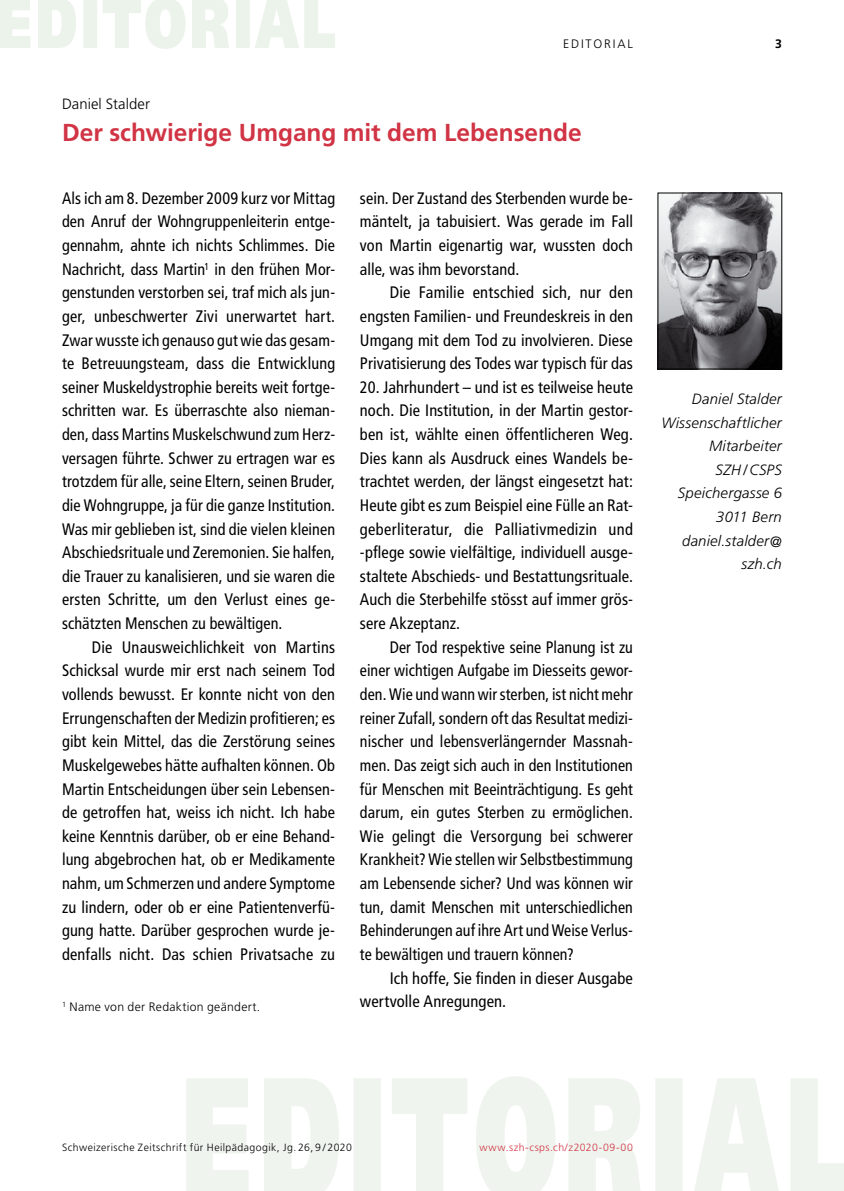
<style>
.page{position:relative;width:844px;height:1191px;background:#fff}
.page>*{position:absolute;margin:0;border:0;box-sizing:border-box;transform-origin:0 0}
.Artikel_Artikel_Beginn_Artikel_h3_Titel_{font:700 24.5px "Frutiger LT";color:#d13444}
.Artikel_Artikel_Lauftext_Artikel_P_Lauft{font:condensed 16.62px/23.6px "Frutiger LT";letter-spacing:.005em;color:#000;text-align:justify}
.Artikel_Artikel_Lauftext_Artikel_P_Lauft-2{font:condensed 16.62px/23.6px "Frutiger LT";letter-spacing:.005em;color:#000;text-align:justify;scale:.96 1}
.Artikel_Artikel_Elemente_Artikel_P_Infot{font:italic 300 14.88px/23.6px "Frutiger LT";letter-spacing:.015em;color:#000;text-align:right}
.Artikel_Artikel_Beginn_Artikel_h2_Spitzm{font:300 14.88px "Frutiger LT";letter-spacing:.005em;color:#000}
.Artikel_Artikel_Literatur_Fussnote_Artik{font:300 12.25px "Frutiger LT";letter-spacing:.025em;color:#000}
.Global_Kopfzeile_P_Rubriken_45_Light_7pt{font:300 12.25px "Frutiger LT";letter-spacing:.15em;color:#000}
.t1{font:700 12.25px "Frutiger LT";color:#000}
.t2{font:300 10.5px "Frutiger LT";letter-spacing:.04em;color:#000}
.Global_Fusszeile_P_Ausgabe_Permalink_45_{font:300 10.5px "Frutiger LT";letter-spacing:.045em;color:#d13444}
</style>
<div class="page">
<svg style="left:186px;top:1076px;width:657px;height:115px;fill:#eff5ee"></svg>
<svg style="left:0;top:0;width:335px;height:49px"></svg>
<img style="left:659px;top:195px;width:120px;height:172px">
<div style="left:657px;top:193px;width:124px;height:176px;border:1px solid #000"></div>
<p class="Global_Kopfzeile_P_Rubriken_45_Light_7pt" style="left:563px;top:37px;width:71px">EDITORIAL</p>
<h2 class="Artikel_Artikel_Beginn_Artikel_h2_Spitzm" style="left:62px;top:96px;width:89px">Daniel Stalder</h2>
<h3 class="Artikel_Artikel_Beginn_Artikel_h3_Titel_" style="left:62px;top:118px;width:521px">Der schwierige Umgang mit dem Lebensende</h3>
<p class="Artikel_Artikel_Lauftext_Artikel_P_Lauft" style="left:62px;top:186px;width:274px">Als ich am 8. Dezember 2009 kurz vor Mittag den Anruf der Wohngruppenleiterin entge&shy;gennahm, ahnte ich nichts Schlimmes. Die Nachricht, dass Martin<sup>1</sup> in den frühen Mor&shy;genstunden verstorben sei, traf mich als jun&shy;ger, unbeschwerter Zivi unerwartet hart.<br>Zwar wusste ich genauso gut wie das gesam&shy;te Betreuungsteam, dass die Entwicklung seiner Muskeldystrophie bereits weit fortge&shy;schritten war. Es überraschte also nieman&shy;den, dass Martins Muskelschwund zum Herz&shy;versagen führte. Schwer zu ertragen war es trotzdem für alle, seine Eltern, seinen Bruder, die Wohngruppe, ja für die ganze Institution.<br>Was mir geblieben ist, sind die vielen kleinen Abschiedsrituale und Zeremonien. Sie halfen, die Trauer zu kanalisieren, und sie waren die ersten Schritte, um den Verlust eines ge&shy;schätzten Menschen zu bewältigen.</p>
<p class="Artikel_Artikel_Lauftext_Artikel_P_Lauft" style="left:62px;top:635px;width:274px;text-indent:30px">Die Unausweichlichkeit von Martins Schicksal wurde mir erst nach seinem Tod vollends bewusst. Er konnte nicht von den Errungenschaften der Medizin profitieren; es gibt kein Mittel, das die Zerstörung seines Muskelgewebes hätte aufhalten können. Ob Martin Entscheidungen über sein Lebensen&shy;de getroffen hat, weiss ich nicht. Ich habe keine Kenntnis darüber, ob er eine Behand&shy;lung abgebrochen hat, ob er Medikamente nahm, um Schmerzen und andere Symptome zu lindern, oder ob er eine Patientenverfü&shy;gung hatte. Darüber gesprochen wurde je&shy;denfalls nicht. Das schien Privatsache zu</p>
<p class="Artikel_Artikel_Literatur_Fussnote_Artik" style="left:62px;top:999px;width:199px"><sup>1</sup> Name von der Redaktion geändert.</p>
<p class="Artikel_Artikel_Lauftext_Artikel_P_Lauft" style="left:360px;top:186px;width:274px">sein. Der Zustand des Sterbenden wurde be&shy;mäntelt, ja tabuisiert. Was gerade im Fall von Martin eigenartig war, wussten doch alle, was ihm bevorstand.</p>
<p class="Artikel_Artikel_Lauftext_Artikel_P_Lauft" style="left:360px;top:281px;width:274px;text-indent:30px">Die Familie entschied sich, nur den engsten Familien- und Freundeskreis in den Umgang mit dem Tod zu involvieren. Diese Privatisierung des Todes war typisch für das</p>
<p class="Artikel_Artikel_Lauftext_Artikel_P_Lauft" style="left:360px;top:375px;width:274px">20. Jahrhundert – und ist es teilweise heute noch. Die Institution, in der Martin gestor&shy;ben ist, wählte einen öffentlicheren Weg.<br>Dies kann als Ausdruck eines Wandels be&shy;trachtet werden, der längst eingesetzt hat:<br>Heute gibt es zum Beispiel eine Fülle an Rat&shy;geberliteratur, die Palliativmedizin und -pflege sowie vielfältige, individuell ausge&shy;staltete Abschieds- und Bestattungsrituale.<br>Auch die Sterbehilfe stösst auf immer grös&shy;sere Akzeptanz.</p>
<p class="Artikel_Artikel_Lauftext_Artikel_P_Lauft-2" style="left:360px;top:635px;width:286px;text-indent:30px">Der Tod respektive seine Planung ist zu einer wichtigen Aufgabe im Diesseits gewor&shy;den. Wie und wann wir sterben, ist nicht mehr reiner Zufall, sondern oft das Resultat medizi&shy;nischer und lebensverlängernder Massnah&shy;men. Das zeigt sich auch in den Institutionen für Menschen mit Beeinträchtigung. Es geht darum, ein gutes Sterben zu ermöglichen.<br>Wie gelingt die Versorgung bei schwerer Krankheit? Wie stellen wir Selbstbestimmung am Lebensende sicher? Und was können wir tun, damit Menschen mit unterschiedlichen Behinderungen auf ihre Art und Weise Verlus&shy;te bewältigen und trauern können?</p>
<p class="Artikel_Artikel_Lauftext_Artikel_P_Lauft" style="left:360px;top:966px;width:274px;text-indent:30px">Ich hoffe, Sie finden in dieser Ausgabe wertvolle Anregungen.</p>
<p class="t1" style="left:774px;top:37px;width:8px">3</p>
<p class="Artikel_Artikel_Elemente_Artikel_P_Infot" style="left:691px;top:387px;width:91px">Daniel Stalder</p>
<p class="Artikel_Artikel_Elemente_Artikel_P_Infot" style="left:661px;top:411px;width:122px">Wissenschaftlicher<br>Mitarbeiter</p>
<p class="Artikel_Artikel_Elemente_Artikel_P_Infot" style="left:715px;top:458px;width:68px">SZH/CSPS</p>
<p class="Artikel_Artikel_Elemente_Artikel_P_Infot" style="left:677px;top:482px;width:105px">Speichergasse 6</p>
<p class="Artikel_Artikel_Elemente_Artikel_P_Infot" style="left:716px;top:505px;width:67px">3011 Bern</p>
<p class="Artikel_Artikel_Elemente_Artikel_P_Infot" style="left:682px;top:529px;width:101px">daniel.stalder@ szh.ch</p>
<p class="t2" style="left:62px;top:1141px;width:291px">Schweizerische Zeitschrift für Heilpädagogik, Jg. 26, 9 / 2020</p>
<p class="Global_Fusszeile_P_Ausgabe_Permalink_45_" style="left:479px;top:1141px;width:155px">www.szh-csps.ch/z2020-09-00</p>
</div>
